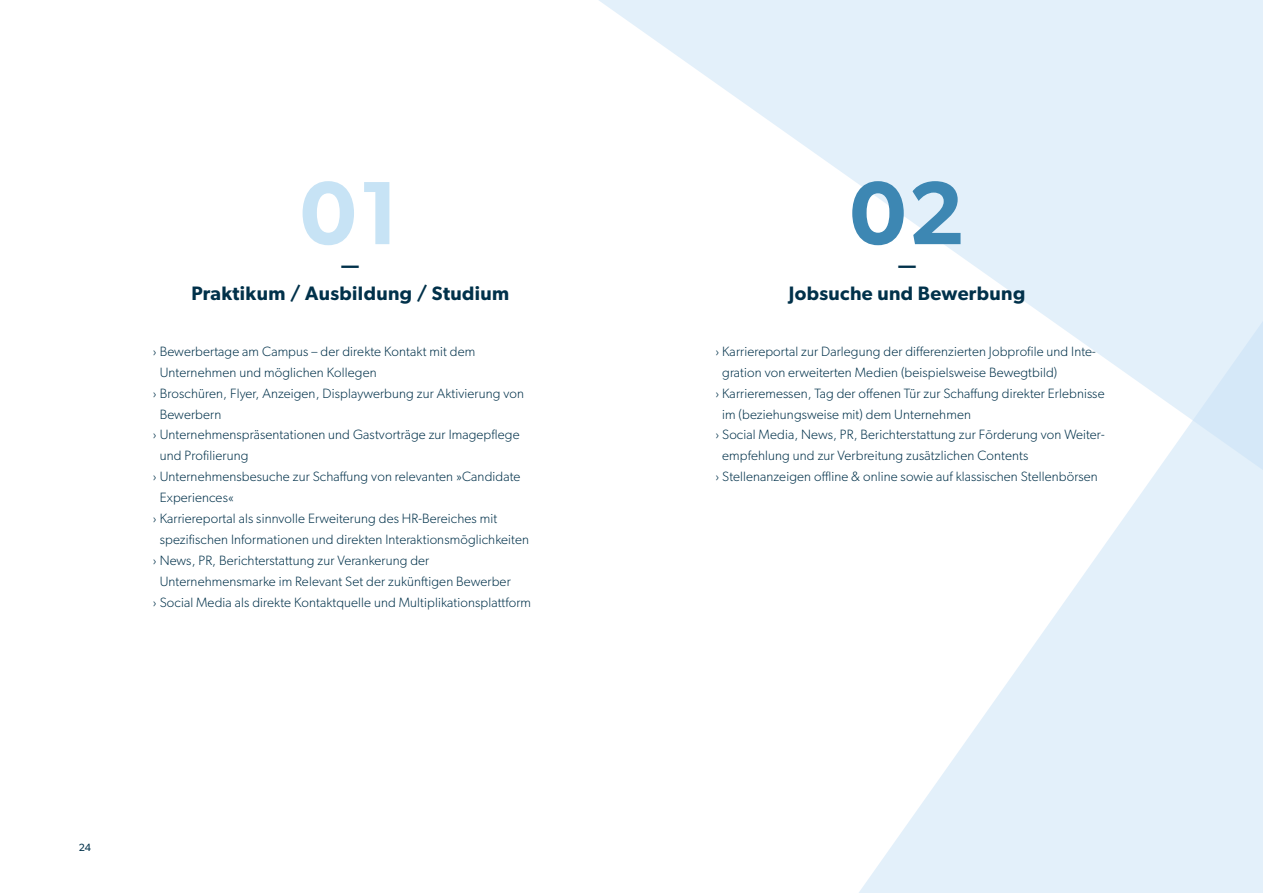
<style>
.page{position:relative;width:1263px;height:893px;background:#fff}
.page>*{position:absolute;margin:0;border:0;box-sizing:border-box;transform-origin:0 0}
.t1{font:600 90px "Gibson";color:#c7e3f5}
.t2{font:600 90px "Gibson";color:#3d87b3}
.t3{font:600 19.5px/27.9px "Gibson";letter-spacing:.02em;color:#01314a;text-align:center}
.t4{font:300 13.5px "Gibson";letter-spacing:.01em;color:#01314a}
.t5{font:10.5px "Gibson";color:#01314a}
</style>
<div class="page">
<svg style="left:859px;top:470px;width:404px;height:423px;fill:#e3f0fa"></svg>
<svg style="left:599px;top:0;width:664px;height:470px;fill:#e3f0fa"></svg>
<h1 class="t1" style="left:300px;top:159px;width:102px">01</h1>
<h2 class="t3" style="left:191px;top:251px;width:319px">—<br>Praktikum / Ausbildung / Studium</h2>
<p class="t4" style="left:153px;top:343px;width:324px">› Bewerbertage am Campus – der direkte Kontakt mit dem</p>
<p class="t4" style="left:160px;top:364px;width:218px">Unternehmen und möglichen Kollegen</p>
<p class="t4" style="left:153px;top:385px;width:373px">› Broschüren, Flyer, Anzeigen, Displaywerbung zur Aktivierung von</p>
<p class="t4" style="left:160px;top:406px;width:63px">Bewerbern</p>
<p class="t4" style="left:153px;top:427px;width:368px">› Unternehmenspräsentationen und Gastvorträge zur Imagepflege</p>
<p class="t4" style="left:160px;top:448px;width:90px">und Profilierung</p>
<p class="t4" style="left:153px;top:468px;width:369px">› Unternehmensbesuche zur Schaffung von relevanten »Candidate</p>
<p class="t4" style="left:160px;top:489px;width:76px">Experiences«</p>
<p class="t4" style="left:153px;top:510px;width:346px">› Karriereportal als sinnvolle Erweiterung des HR-Bereiches mit</p>
<p class="t4" style="left:160px;top:531px;width:371px">spezifischen Informationen und direkten Interaktionsmöglichkeiten</p>
<p class="t4" style="left:153px;top:552px;width:278px">› News, PR, Berichterstattung zur Verankerung der</p>
<p class="t4" style="left:160px;top:573px;width:352px">Unternehmensmarke im Relevant Set der zukünftigen Bewerber</p>
<p class="t4" style="left:153px;top:594px;width:380px">› Social Media als direkte Kontaktquelle und Multiplikationsplattform</p>
<p class="t5" style="left:79px;top:841px;width:14px">24</p>
<h1 class="t2" style="left:850px;top:159px;width:116px">02</h1>
<h2 class="t3" style="left:789px;top:251px;width:238px">—<br>Jobsuche und Bewerbung</h2>
<p class="t4" style="left:715px;top:343px;width:382px">› Karriereportal zur Darlegung der differenzierten Jobprofile und Inte-</p>
<p class="t4" style="left:722px;top:364px;width:337px">gration von erweiterten Medien (beispielsweise Bewegtbild)</p>
<p class="t4" style="left:715px;top:385px;width:391px">› Karrieremessen, Tag der offenen Tür zur Schaffung direkter Erlebnisse</p>
<p class="t4" style="left:722px;top:406px;width:250px">im (beziehungsweise mit) dem Unternehmen</p>
<p class="t4" style="left:715px;top:427px;width:391px">› Social Media, News, PR, Berichterstattung zur Förderung von Weiter-</p>
<p class="t4" style="left:722px;top:448px;width:308px">empfehlung und zur Verbreitung zusätzlichen Contents</p>
<p class="t4" style="left:715px;top:468px;width:384px">› Stellenanzeigen offline &amp; online sowie auf klassischen Stellenbörsen</p>
</div>
